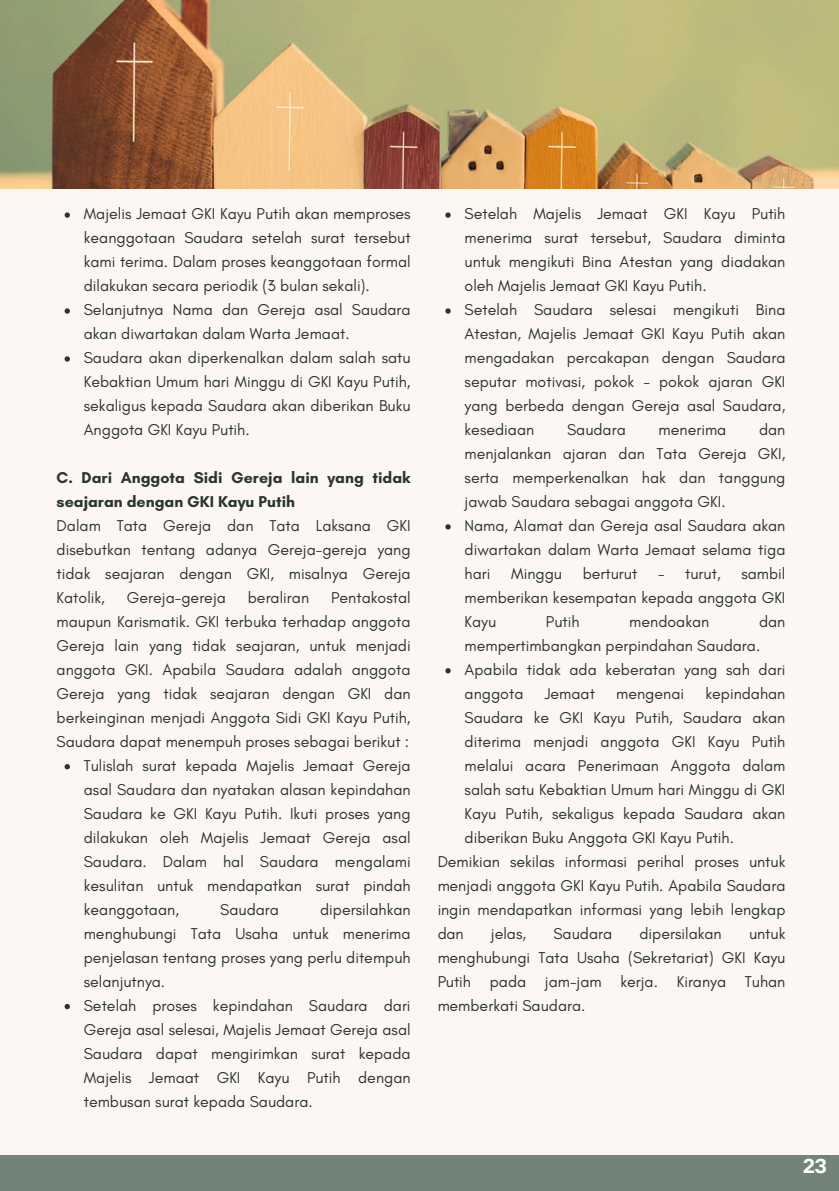
<style>
.page{position:relative;width:839px;height:1191px;background:#fff}
.page>*{position:absolute;margin:0;border:0;box-sizing:border-box;transform-origin:0 0}
.t1{font:700 20px "TT Interphases";color:#fff}
.t2{font:16px/24px "Glacial Indifference";color:#2a3431}
.t3{font:700 16px/24px "Glacial Indifference";color:#2a3431}
</style>
<div class="page">
<div style="left:0;top:0;width:838px;height:1190px;background:#fdf7f3"></div>
<div style="left:0;top:1155px;width:838px;height:36px;background:#718477"></div>
<img style="left:0;top:0;width:838px;height:189px">
<svg style="left:65px;top:212px;width:5px;height:6px"></svg>
<svg style="left:65px;top:308px;width:5px;height:6px"></svg>
<svg style="left:65px;top:356px;width:5px;height:6px"></svg>
<svg style="left:65px;top:764px;width:5px;height:5px"></svg>
<svg style="left:65px;top:1004px;width:5px;height:5px"></svg>
<svg style="left:445px;top:212px;width:5px;height:6px"></svg>
<svg style="left:445px;top:308px;width:5px;height:6px"></svg>
<svg style="left:445px;top:524px;width:5px;height:6px"></svg>
<svg style="left:445px;top:668px;width:5px;height:5px"></svg>
<p class="t2" style="left:84px;top:201px;width:328px">Majelis Jemaat GKI Kayu Putih akan memproses keanggotaan Saudara setelah surat tersebut kami terima. Dalam proses keanggotaan formal dilakukan secara periodik (3 bulan sekali).<br>Selanjutnya Nama dan Gereja asal Saudara akan diwartakan dalam Warta Jemaat.<br>Saudara akan diperkenalkan dalam salah satu Kebaktian Umum hari Minggu di GKI Kayu Putih, sekaligus kepada Saudara akan diberikan Buku Anggota GKI Kayu Putih.</p>
<p class="t3" style="left:57px;top:465px;width:355px">C. Dari Anggota Sidi Gereja lain yang tidak seajaran dengan GKI Kayu Putih</p>
<p class="t2" style="left:57px;top:513px;width:355px;text-align:justify">Dalam Tata Gereja dan Tata Laksana GKI disebutkan tentang adanya Gereja-gereja yang tidak seajaran dengan GKI, misalnya Gereja Katolik,</p>
<p class="t2" style="left:127px;top:585px;width:100px">Gereja-gereja</p>
<p class="t2" style="left:248px;top:585px;width:63px">beraliran</p>
<p class="t2" style="left:331px;top:585px;width:81px">Pentakostal</p>
<p class="t2" style="left:57px;top:609px;width:355px">maupun Karismatik. GKI terbuka terhadap anggota</p>
<p class="t2" style="left:57px;top:633px;width:355px">Gereja lain yang tidak seajaran, untuk menjadi</p>
<p class="t2" style="left:57px;top:657px;width:355px">anggota GKI. Apabila Saudara adalah anggota</p>
<p class="t2" style="left:57px;top:681px;width:355px">Gereja yang tidak seajaran dengan GKI dan</p>
<p class="t2" style="left:57px;top:705px;width:355px">berkeinginan menjadi Anggota Sidi GKI Kayu Putih,</p>
<p class="t2" style="left:57px;top:729px;width:354px">Saudara dapat menempuh proses sebagai berikut :</p>
<p class="t2" style="left:84px;top:753px;width:328px">Tulislah surat kepada Majelis Jemaat Gereja</p>
<p class="t2" style="left:84px;top:777px;width:328px">asal Saudara dan nyatakan alasan kepindahan</p>
<p class="t2" style="left:84px;top:801px;width:328px">Saudara ke GKI Kayu Putih. Ikuti proses yang</p>
<p class="t2" style="left:84px;top:825px;width:328px">dilakukan oleh Majelis Jemaat Gereja asal</p>
<p class="t2" style="left:84px;top:849px;width:328px">Saudara. Dalam hal Saudara mengalami</p>
<p class="t2" style="left:84px;top:873px;width:328px">kesulitan untuk mendapatkan surat pindah</p>
<p class="t2" style="left:84px;top:897px;width:97px">keanggotaan,</p>
<p class="t2" style="left:220px;top:897px;width:60px">Saudara</p>
<p class="t2" style="left:84px;top:897px;width:328px;text-indent:236px">dipersilahkan menghubungi Tata Usaha untuk menerima penjelasan tentang proses yang perlu ditempuh selanjutnya.<br>Setelah proses kepindahan Saudara dari Gereja asal selesai, Majelis Jemaat Gereja asal Saudara dapat mengirimkan surat kepada Majelis Jemaat GKI Kayu Putih dengan tembusan surat kepada Saudara.</p>
<p class="t2" style="left:464px;top:201px;width:322px">Setelah Majelis Jemaat GKI Kayu Putih menerima surat tersebut, Saudara diminta untuk mengikuti Bina Atestan yang diadakan oleh Majelis Jemaat GKI Kayu Putih.<br>Setelah Saudara selesai mengikuti Bina Atestan, Majelis Jemaat GKI Kayu Putih akan mengadakan percakapan dengan Saudara seputar motivasi, pokok - pokok ajaran GKI yang berbeda dengan Gereja asal Saudara, kesediaan</p>
<p class="t2" style="left:464px;top:417px;width:322px;text-indent:294px">dan menjalankan ajaran dan Tata Gereja GKI, serta memperkenalkan hak dan tanggung jawab Saudara sebagai anggota GKI.<br>Nama, Alamat dan Gereja asal Saudara akan diwartakan dalam Warta Jemaat selama tiga hari</p>
<p class="t2" style="left:567px;top:417px;width:60px">Saudara</p>
<p class="t2" style="left:658px;top:417px;width:69px">menerima</p>
<p class="t2" style="left:464px;top:561px;width:322px;text-align:justify;text-indent:277px">sambil memberikan kesempatan kepada anggota GKI Kayu</p>
<p class="t2" style="left:511px;top:561px;width:52px">Minggu</p>
<p class="t2" style="left:582px;top:561px;width:56px">berturut</p>
<p class="t2" style="left:658px;top:561px;width:64px">- turut,</p>
<p class="t2" style="left:464px;top:609px;width:322px;text-indent:294px">dan mempertimbangkan perpindahan Saudara.<br>Apabila tidak ada keberatan yang sah dari anggota</p>
<p class="t2" style="left:546px;top:609px;width:35px">Putih</p>
<p class="t2" style="left:629px;top:609px;width:82px">mendoakan</p>
<p class="t2" style="left:544px;top:681px;width:52px">Jemaat</p>
<p class="t2" style="left:616px;top:681px;width:69px">mengenai</p>
<p class="t2" style="left:705px;top:681px;width:81px">kepindahan</p>
<p class="t2" style="left:464px;top:705px;width:322px">Saudara ke GKI Kayu Putih, Saudara akan</p>
<p class="t2" style="left:464px;top:729px;width:322px">diterima menjadi anggota GKI Kayu Putih</p>
<p class="t2" style="left:464px;top:753px;width:322px">melalui acara Penerimaan Anggota dalam</p>
<p class="t2" style="left:464px;top:777px;width:322px">salah satu Kebaktian Umum hari Minggu di GKI</p>
<p class="t2" style="left:464px;top:801px;width:322px">Kayu Putih, sekaligus kepada Saudara akan</p>
<p class="t2" style="left:464px;top:825px;width:271px">diberikan Buku Anggota GKI Kayu Putih.</p>
<p class="t2" style="left:437px;top:849px;width:349px">Demikian sekilas informasi perihal proses untuk</p>
<p class="t2" style="left:437px;top:873px;width:349px">menjadi anggota GKI Kayu Putih. Apabila Saudara</p>
<p class="t2" style="left:437px;top:897px;width:349px">ingin mendapatkan informasi yang lebih lengkap</p>
<p class="t2" style="left:437px;top:921px;width:28px">dan</p>
<p class="t2" style="left:491px;top:921px;width:37px">jelas,</p>
<p class="t2" style="left:553px;top:921px;width:60px">Saudara</p>
<p class="t2" style="left:639px;top:921px;width:84px">dipersilakan</p>
<p class="t2" style="left:437px;top:921px;width:349px;text-align:justify;text-indent:311px">untuk menghubungi Tata Usaha (Sekretariat) GKI Kayu Putih pada jam-jam kerja. Kiranya Tuhan memberkati Saudara.</p>
<p class="t1" style="left:803px;top:1153px;width:25px">23</p>
</div>
